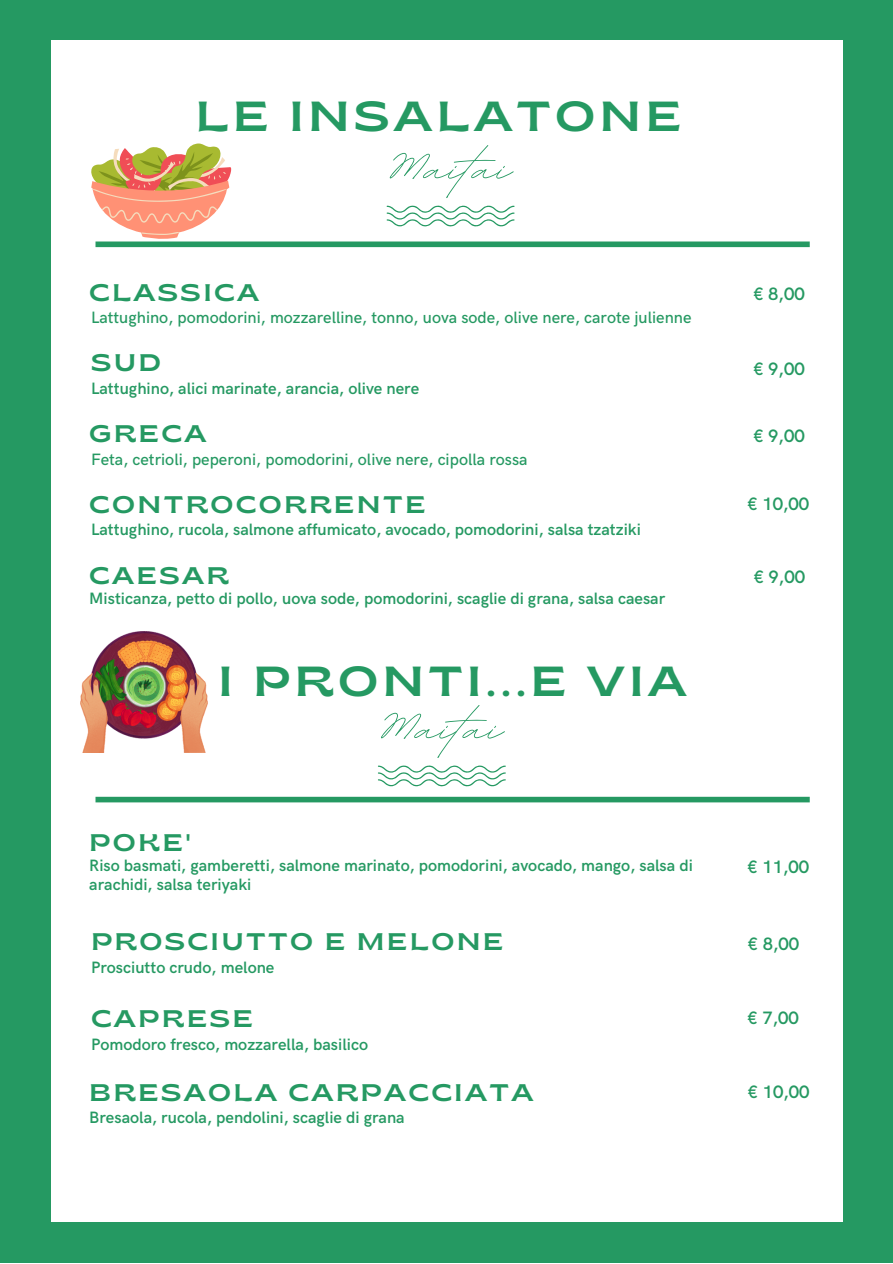
<style>
.page{position:relative;width:893px;height:1264px;background:#fff}
.page>*{position:absolute;margin:0;border:0;box-sizing:border-box;transform-origin:0 0}
.t1{font:semi-expanded 42px "Brice";letter-spacing:.1em;color:#259962}
.t2{font:semi-expanded 24px "Brice";letter-spacing:.1em;color:#259962}
.t3{font:600 18px "HK Grotesk";color:#259962}
.t4{font:600 16.5px/19px "HK Grotesk";color:#259962}
.t5{font:500 16.5px "HK Grotesk";color:#259962}
</style>
<div class="page">
<div style="left:0;top:0;width:892px;height:1262px;background:#259962"></div>
<div style="left:51px;top:40px;width:791px;height:1181px;background:#fff"></div>
<div style="left:95px;top:241px;width:714px;height:6px;background:#259962"></div>
<svg style="left:386px;top:206px;width:128px;height:21px"></svg>
<svg style="left:389px;top:145px;width:124px;height:53px"></svg>
<svg style="left:91px;top:143px;width:140px;height:96px"></svg>
<div style="left:95px;top:796px;width:714px;height:6px;background:#259962"></div>
<svg style="left:378px;top:765px;width:128px;height:21px"></svg>
<svg style="left:381px;top:705px;width:124px;height:53px"></svg>
<img style="left:81px;top:631px;width:127px;height:121px">
<p class="t1" style="left:195px;top:99px;width:487px">LE INSALATONE</p>
<p class="t2" style="left:89px;top:282px;width:171px">CLASSICA</p>
<p class="t5" style="left:91px;top:308px;width:602px">Lattughino, pomodorini, mozzarelline, tonno, uova sode, olive nere, carote julienne</p>
<p class="t2" style="left:91px;top:353px;width:72px">SUD</p>
<p class="t4" style="left:91px;top:379px;width:330px">Lattughino, alici marinate, arancia, olive nere</p>
<p class="t2" style="left:89px;top:424px;width:119px">GRECA</p>
<p class="t5" style="left:91px;top:450px;width:438px">Feta, cetrioli, peperoni, pomodorini, olive nere, cipolla rossa</p>
<p class="t2" style="left:89px;top:495px;width:338px">CONTROCORRENTE</p>
<p class="t4" style="left:91px;top:520px;width:551px">Lattughino, rucola, salmone affumicato, avocado, pomodorini, salsa tzatziki</p>
<p class="t2" style="left:89px;top:565px;width:141px">CAESAR</p>
<p class="t4" style="left:89px;top:589px;width:577px">Misticanza, petto di pollo, uova sode, pomodorini, scaglie di grana, salsa caesar</p>
<p class="t1" style="left:218px;top:664px;width:470px">I PRONTI...E VIA</p>
<p class="t2" style="left:89px;top:833px;width:103px">POKE'</p>
<p class="t4" style="left:89px;top:856px;width:605px">Riso basmati, gamberetti, salmone marinato, pomodorini, avocado, mango, salsa di arachidi, salsa teriyaki</p>
<p class="t2" style="left:91px;top:932px;width:414px">PROSCIUTTO E MELONE</p>
<p class="t4" style="left:91px;top:958px;width:185px">Prosciutto crudo, melone</p>
<p class="t2" style="left:91px;top:1009px;width:163px">CAPRESE</p>
<p class="t4" style="left:91px;top:1035px;width:278px">Pomodoro fresco, mozzarella, basilico</p>
<p class="t2" style="left:89px;top:1083px;width:445px">BRESAOLA CARPACCIATA</p>
<p class="t4" style="left:89px;top:1108px;width:317px">Bresaola, rucola, pendolini, scaglie di grana</p>
<p class="t3" style="left:752px;top:283px;width:54px">€ 8,00</p>
<p class="t3" style="left:752px;top:358px;width:54px">€ 9,00</p>
<p class="t3" style="left:752px;top:426px;width:54px">€ 9,00</p>
<p class="t3" style="left:746px;top:493px;width:64px">€ 10,00</p>
<p class="t3" style="left:753px;top:566px;width:54px">€ 9,00</p>
<p class="t3" style="left:746px;top:856px;width:64px">€ 11,00</p>
<p class="t3" style="left:747px;top:934px;width:54px">€ 8,00</p>
<p class="t3" style="left:746px;top:1007px;width:54px">€ 7,00</p>
<p class="t3" style="left:747px;top:1081px;width:64px">€ 10,00</p>
</div>
